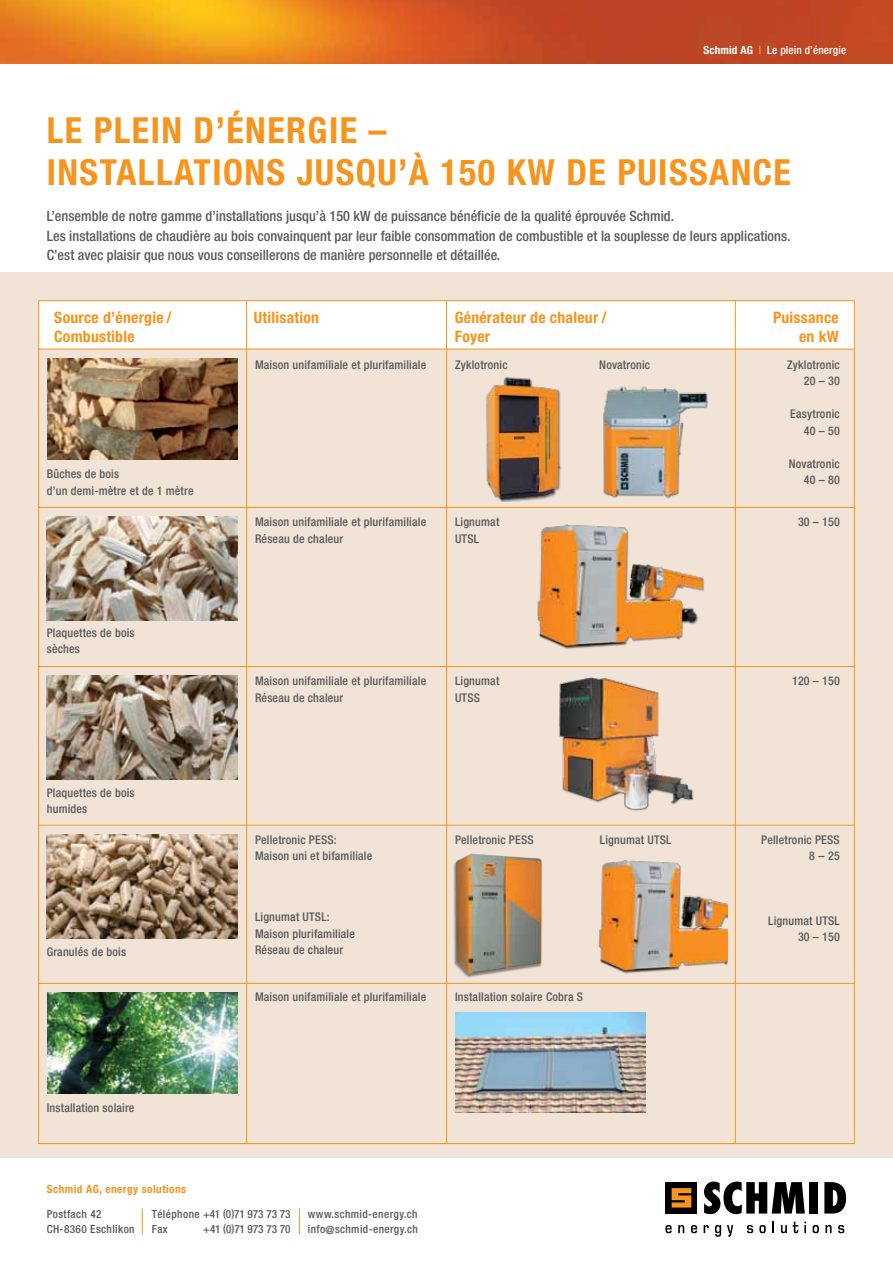
<style>
.page{position:relative;width:893px;height:1263px;background:#fff}
.page>*{position:absolute;margin:0;border:0;box-sizing:border-box;transform-origin:0 0}
.t1{font:700 condensed 36px/42px "Helvetica Neue";letter-spacing:.04em;color:#f7941e}
.t2{font:700 condensed 15.75px "Helvetica Neue";letter-spacing:.015em;color:#f7941e}
.t3{font:500 condensed 14.25px/19.5px "Helvetica Neue";color:#58595b}
.t4{font:500 condensed 12px/16.5px "Helvetica Neue";letter-spacing:.015em;color:#58595b}
.t5{font:500 condensed 11.25px "Helvetica Neue";letter-spacing:.035em;color:#58595b}
.t6{font:500 condensed 11.25px "Helvetica Neue";letter-spacing:.01em;color:#fff}
.t7{font:700 condensed 11.25px "Helvetica Neue";color:#f7941e}
.t8{font:500 condensed 11.25px "Helvetica Neue";color:#58595b}
.s1{font-weight:700}
.s2{color:#faa74a}
</style>
<div class="page">
<div style="left:0;top:272px;width:893px;height:886px;background:#f1e4d7"></div>
<div style="left:38px;top:301px;width:817px;height:48px;background:#fff"></div>
<hr style="left:246px;top:301px;width:1px;height:843px;background:#f7941e">
<hr style="left:446px;top:301px;width:1px;height:843px;background:#f7941e">
<hr style="left:735px;top:300px;width:1px;height:844px;background:#f7941e">
<hr style="left:38px;top:507px;width:816px;height:1px;background:#f7941e">
<hr style="left:38px;top:666px;width:816px;height:1px;background:#f7941e">
<hr style="left:38px;top:825px;width:816px;height:1px;background:#f7941e">
<hr style="left:38px;top:983px;width:816px;height:1px;background:#f7941e">
<hr style="left:38px;top:349px;width:817px;height:1px;background:#f7941e">
<img style="left:0;top:0;width:893px;height:64px">
<img style="left:47px;top:358px;width:191px;height:102px">
<img style="left:603px;top:386px;width:106px;height:113px">
<img style="left:486px;top:377px;width:76px;height:125px">
<img style="left:559px;top:677px;width:135px;height:134px">
<img style="left:47px;top:676px;width:190px;height:103px">
<img style="left:47px;top:517px;width:190px;height:103px">
<img style="left:537px;top:524px;width:167px;height:125px">
<div style="left:665px;top:1182px;width:32px;height:32px;background:#000"></div>
<svg style="left:672px;top:1188px;width:19px;height:19px"></svg>
<svg style="left:704px;top:1181px;width:101px;height:33px"></svg>
<svg style="left:824px;top:1182px;width:22px;height:31px"></svg>
<div style="left:809px;top:1182px;width:9px;height:31px;background:#000"></div>
<svg style="left:665px;top:1225px;width:7px;height:8px"></svg>
<svg style="left:678px;top:1225px;width:6px;height:8px"></svg>
<svg style="left:691px;top:1225px;width:6px;height:8px"></svg>
<svg style="left:704px;top:1225px;width:5px;height:8px"></svg>
<svg style="left:715px;top:1225px;width:6px;height:12px"></svg>
<svg style="left:727px;top:1225px;width:6px;height:12px"></svg>
<svg style="left:747px;top:1225px;width:6px;height:8px"></svg>
<svg style="left:759px;top:1225px;width:7px;height:8px"></svg>
<svg style="left:772px;top:1222px;width:2px;height:11px"></svg>
<svg style="left:781px;top:1225px;width:6px;height:8px"></svg>
<svg style="left:793px;top:1222px;width:5px;height:11px"></svg>
<svg style="left:804px;top:1222px;width:2px;height:11px"></svg>
<svg style="left:813px;top:1225px;width:6px;height:8px"></svg>
<svg style="left:825px;top:1225px;width:7px;height:8px"></svg>
<svg style="left:838px;top:1225px;width:6px;height:8px"></svg>
<img style="left:598px;top:860px;width:129px;height:114px">
<img style="left:47px;top:834px;width:191px;height:104px">
<div style="left:453px;top:854px;width:90px;height:124px;background:#000;opacity:.45"></div>
<img style="left:456px;top:853px;width:86px;height:121px">
<img style="left:47px;top:992px;width:191px;height:102px">
<img style="left:455px;top:1012px;width:190px;height:100px">
<svg style="left:142px;top:1208px;width:1px;height:26px"></svg>
<svg style="left:299px;top:1208px;width:1px;height:26px"></svg>
<p class="t6" style="left:703px;top:43px;width:144px"><span class="s1">Schmid AG</span> <span class="s2">|</span> Le plein d’énergie</p>
<h1 class="t1" style="left:47px;top:108px;width:746px">Le plein d’énergie –<br>Installations jusqu’à 150 kW de puissance</h1>
<p class="t3" style="left:47px;top:206px;width:745px">L’ensemble de notre gamme d’installations jusqu’à 150 kW de puissance bénéficie de la qualité éprouvée Schmid.<br>Les installations de chaudière au bois convainquent par leur faible consommation de combustible et la souplesse de leurs applications.<br>C’est avec plaisir que nous vous conseillerons de manière personnelle et détaillée.</p>
<h2 class="t2" style="left:47px;top:307px;width:173px">Source d’énergie / U</h2>
<h2 class="t2" style="left:262px;top:307px;width:58px">tilisation</h2>
<h2 class="t2" style="left:455px;top:307px;width:154px">Générateur de chaleur /</h2>
<h2 class="t2" style="left:773px;top:307px;width:67px">Puissance</h2>
<h2 class="t2" style="left:47px;top:327px;width:89px">Combustible</h2>
<h2 class="t2" style="left:455px;top:327px;width:37px">Foyer</h2>
<h2 class="t2" style="left:799px;top:327px;width:41px">en kW</h2>
<p class="t4" style="left:255px;top:356px;width:173px">Maison unifamiliale et plurifamiliale</p>
<p class="t4" style="left:455px;top:356px;width:54px">Zyklotronic</p>
<p class="t4" style="left:787px;top:356px;width:54px;text-align:right">Zyklotronic<br>20 – 30</p>
<p class="t4" style="left:790px;top:406px;width:51px;text-align:right">Easytronic<br>40 – 50</p>
<p class="t4" style="left:789px;top:455px;width:52px;text-align:right">Novatronic<br>40 – 80</p>
<p class="t4" style="left:599px;top:356px;width:52px">Novatronic</p>
<p class="t4" style="left:47px;top:466px;width:148px">Bûches de bois<br>d’un demi-mètre et de 1 mètre</p>
<p class="t4" style="left:47px;top:624px;width:89px">Plaquettes de bois sèches</p>
<p class="t4" style="left:47px;top:784px;width:89px">Plaquettes de bois humides</p>
<p class="t4" style="left:47px;top:943px;width:81px">Granulés de bois</p>
<p class="t4" style="left:47px;top:1099px;width:89px">Installation solaire</p>
<p class="t4" style="left:255px;top:513px;width:173px">Maison unifamiliale et plurifamiliale<br>Réseau de chaleur</p>
<p class="t4" style="left:455px;top:513px;width:46px">Lignumat<br>UTSL</p>
<p class="t4" style="left:798px;top:513px;width:43px">30 – 150</p>
<p class="t4" style="left:255px;top:672px;width:173px">Maison unifamiliale et plurifamiliale<br>Réseau de chaleur</p>
<p class="t4" style="left:455px;top:672px;width:46px">Lignumat<br>UTSS</p>
<p class="t4" style="left:792px;top:672px;width:49px">120 – 150</p>
<p class="t4" style="left:255px;top:831px;width:119px">Pelletronic PESS:<br>Maison uni et bifamiliale</p>
<p class="t4" style="left:455px;top:831px;width:80px">Pelletronic PESS</p>
<p class="t4" style="left:761px;top:831px;width:80px;text-align:right">Pelletronic PESS<br>8 – 25</p>
<p class="t4" style="left:600px;top:831px;width:73px">Lignumat UTSL</p>
<p class="t4" style="left:255px;top:909px;width:101px">Lignumat UTSL:<br>Maison plurifamiliale<br>Réseau de chaleur</p>
<p class="t4" style="left:255px;top:988px;width:173px">Maison unifamiliale et plurifamiliale</p>
<p class="t4" style="left:455px;top:988px;width:130px">Installation solaire Cobra S</p>
<p class="t4" style="left:768px;top:912px;width:73px;text-align:right">Lignumat UTSL<br>30 – 150</p>
<p class="t7" style="left:47px;top:1182px;width:141px">Schmid AG, energy solutions</p>
<p class="t5" style="left:47px;top:1207px;width:56px">Postfach 42</p>
<p class="t5" style="left:152px;top:1207px;width:140px">Téléphone +41 (0)71 973 73 73</p>
<p class="t5" style="left:308px;top:1207px;width:111px">www.schmid-energy.ch</p>
<p class="t5" style="left:47px;top:1222px;width:89px">CH-8360 Eschlikon</p>
<p class="t5" style="left:152px;top:1222px;width:17px">Fax</p>
<p class="t8" style="left:203px;top:1222px;width:89px">+41 (0)71 973 73 70</p>
<p class="t5" style="left:308px;top:1222px;width:112px">info@schmid-energy.ch</p>
</div>
